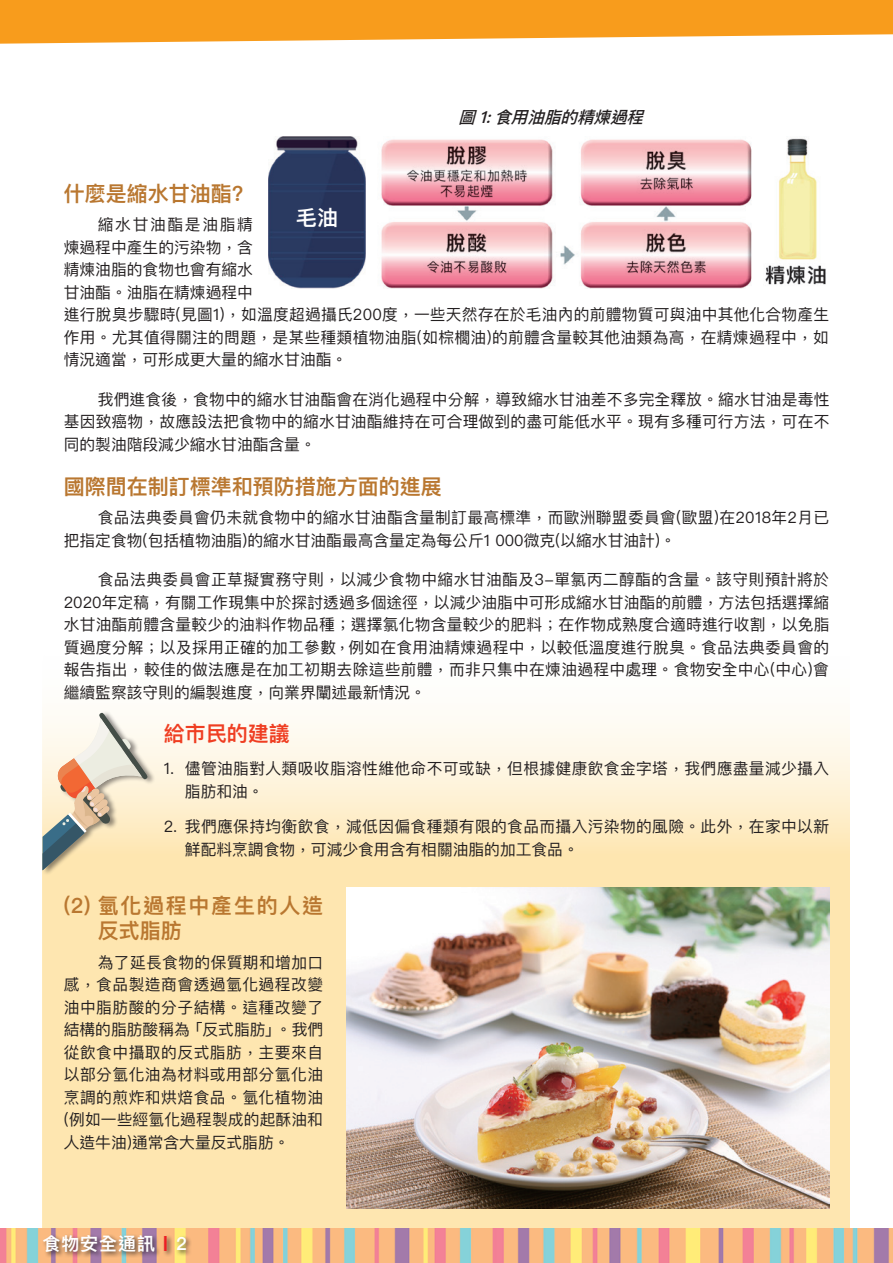
<style>
.page{position:relative;width:893px;height:1263px;background:#fff}
.page>*{position:absolute;margin:0;border:0;box-sizing:border-box;transform-origin:0 0}
.t1{font:600 21px "Ping Fang TC";color:#b97730}
.t2{font:600 21px/25.5px "Ping Fang TC";letter-spacing:.08em;color:#b97730}
.t3{font:600 21px "Ping Fang TC";color:#ef3e22}
.t4{font:600 21px "Ping Fang TC";color:#fff}
.t5{font:600 18px "Ping Fang TC";letter-spacing:.05em;color:#fff}
.t6{font:italic 500 16.5px "Ping Fang HK";color:#231f20}
.t7{font:15.75px/22.5px "Ping Fang TC";letter-spacing:.015em;color:#231f20}
.s1{font-size:21px;color:#ee1d23}
</style>
<div class="page">
<svg style="left:43px;top:720px;width:807px;height:509px;fill:#fee6b0"></svg>
<img style="left:347px;top:887px;width:482px;height:321px">
<svg style="left:0;top:0;width:893px;height:44px"></svg>
<img style="left:0;top:1229px;width:893px;height:34px">
<div style="left:42px;top:1233px;width:151px;height:26px;background:#231f20;opacity:.75"></div>
<div style="left:42px;top:711px;width:114px;height:165px;background:#231f20;opacity:.5"></div>
<svg style="left:43px;top:712px;width:106px;height:158px"></svg>
<img style="left:268px;top:136px;width:558px;height:153px">
<p class="t6" style="left:458px;top:107px;width:191px">圖 1: 食用油脂的精煉過程</p>
<h1 class="t1" style="left:64px;top:180px;width:181px">什麼是縮水甘油酯?</h1>
<p class="t7" style="left:64px;top:213px;width:767px;text-indent:34px">縮水甘油酯是油脂精<br>煉過程中產生的污染物，含<br>精煉油脂的食物也會有縮水<br>甘油酯。油脂在精煉過程中<br>進行脫臭步驟時(見圖1)，如溫度超過攝氏200度，一些天然存在於毛油內的前體物質可與油中其他化合物產生作用。尤其值得關注的問題，是某些種類植物油脂(如棕櫚油)的前體含量較其他油類為高，在精煉過程中，如情況適當，可形成更大量的縮水甘油酯。</p>
<p class="t7" style="left:64px;top:388px;width:767px;text-align:justify;text-indent:34px">我們進食後，食物中的縮水甘油酯會在消化過程中分解，導致縮水甘油差不多完全釋放。縮水甘油是毒性基因致癌物，故應設法把食物中的縮水甘油酯維持在可合理做到的盡可能低水平。現有多種可行方法，可在不同的製油階段減少縮水甘油酯含量。</p>
<h1 class="t1" style="left:64px;top:473px;width:380px">國際間在制訂標準和預防措施方面的進展</h1>
<p class="t7" style="left:64px;top:506px;width:767px;text-indent:34px">食品法典委員會仍未就食物中的縮水甘油酯含量制訂最高標準，而歐洲聯盟委員會(歐盟)在2018年2月已把指定食物(包括植物油脂)的縮水甘油酯最高含量定為每公斤1 000微克(以縮水甘油計)。</p>
<p class="t7" style="left:64px;top:568px;width:767px;text-align:justify;text-indent:34px">食品法典委員會正草擬實務守則，以減少食物中縮水甘油酯及3-單氯丙二醇酯的含量。該守則預計將於2020年定稿，有關工作現集中於探討透過多個途徑，以減少油脂中可形成縮水甘油酯的前體，方法包括選擇縮水甘油酯前體含量較少的油料作物品種；選擇氯化物含量較少的肥料；在作物成熟度合適時進行收割，以免脂質過度分解；以及採用正確的加工參數，例如在食用油精煉過程中，以較低溫度進行脫臭。食品法典委員會的報告指出，較佳的做法應是在加工初期去除這些前體，而非只集中在煉油過程中處理。食物安全中心(中心)會繼續監察該守則的編製進度，向業界闡述最新情況。</p>
<h1 class="t4" style="left:296px;top:204px;width:43px">毛油</h1>
<h1 class="t3" style="left:164px;top:720px;width:128px">給市民的建議</h1>
<p class="t7" style="left:185px;top:757px;width:646px;text-indent:-21px">1. 儘管油脂對人類吸收脂溶性維他命不可或缺，但根據健康飲食金字塔，我們應盡量減少攝入脂肪和油。</p>
<p class="t7" style="left:185px;top:815px;width:646px;text-indent:-21px">2. 我們應保持均衡飲食，減低因偏食種類有限的食品而攝入污染物的風險。此外，在家中以新鮮配料烹調食物，可減少食用含有相關油脂的加工食品。</p>
<h1 class="t2" style="left:98px;top:892px;width:227px;text-indent:-34px">(2) 氫化過程中產生的人造反式脂肪</h1>
<p class="t7" style="left:64px;top:951px;width:261px;text-align:justify;text-indent:34px">為了延長食物的保質期和增加口感，食品製造商會透過氫化過程改變油中脂肪酸的分子結構。這種改變了結構的脂肪酸稱為「反式脂肪」。我們從飲食中攝取的反式脂肪，主要來自以部分氫化油為材料或用部分氫化油烹調的煎炸和烘焙食品。氫化植物油(例如一些經氫化過程製成的起酥油和人造牛油)通常含大量反式脂肪。</p>
<p class="t5" style="left:43px;top:1233px;width:146px">食物安全通訊 <span class="s1">I</span> 2</p>
</div>
